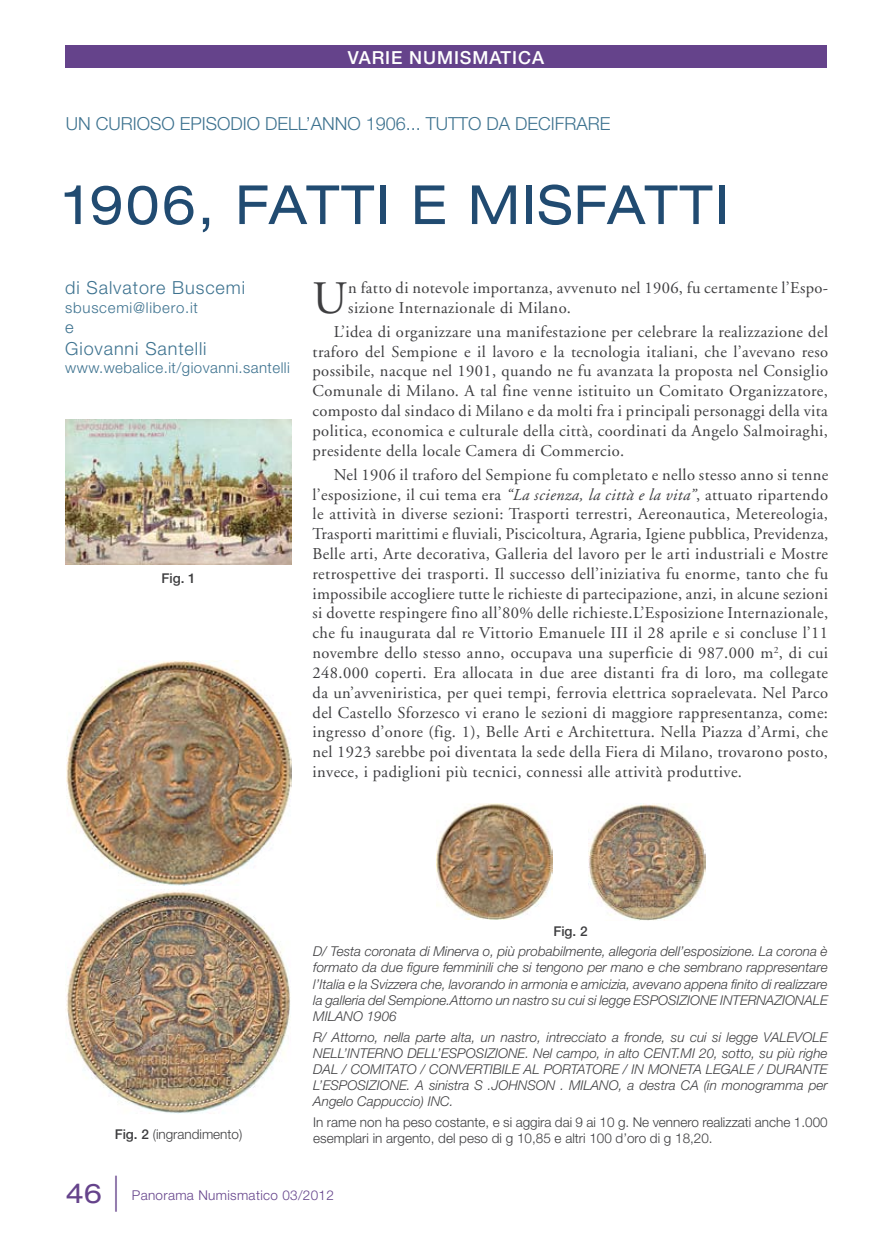
<style>
.page{position:relative;width:893px;height:1234px;background:#fff}
.page>*{position:absolute;margin:0;border:0;box-sizing:border-box;transform-origin:0 0}
.t1{font:expanded 54px "Helvetica Neue";letter-spacing:.04em;color:#214b71;scale:.94 1}
.t2{font:46.35px "Adobe Garamond";color:#3e3e40}
.t3{font:100 36px "Helvetica Neue";color:#65438b}
.t4{font:expanded 27px "Helvetica Neue";color:#65438b}
.t5{font:300 18px "Helvetica Neue";color:#3d728f}
.t6{font:300 18px "Helvetica Neue";letter-spacing:.05em;color:#3d728f}
.t7{font:500 18px "Helvetica Neue";letter-spacing:.05em;color:#fff}
.t8{font:16.5px/19.8px "Adobe Garamond";letter-spacing:.025em;color:#3e3e40;text-align:justify}
.t9{font:300 16.5px "Helvetica Neue";color:#3d728f}
.t10{font:300 15px "Helvetica Neue";letter-spacing:.03em;color:#3d728f}
.t11{font:300 15px "Helvetica Neue";letter-spacing:.05em;color:#3d728f}
.t12{font:italic 300 13.5px/16.2px "Helvetica Neue";color:#3e3e40;text-align:justify}
.t13{font:300 13.5px/16.2px "Helvetica Neue";color:#3e3e40}
.t14{font:300 13.5px "Helvetica Neue";letter-spacing:.025em;color:#65438b}
.t15{font:500 13.5px "Helvetica Neue";color:#3e3e40}
.s1{font-style:italic}
.s2{font-weight:500}
</style>
<div class="page">
<img style="left:66px;top:419px;width:226px;height:145px">
<img style="left:436px;top:803px;width:117px;height:116px">
<img style="left:588px;top:803px;width:118px;height:117px">
<img style="left:67px;top:660px;width:225px;height:225px">
<img style="left:66px;top:890px;width:224px;height:224px">
<div style="left:65px;top:46px;width:762px;height:22px;background:#65438b"></div>
<p class="t7" style="left:348px;top:47px;width:198px">VARIE NUMISMATICA</p>
<p class="t5" style="left:66px;top:113px;width:546px">UN CURIOSO EPISODIO DELL’ANNO 1906... TUTTO DA DECIFRARE</p>
<h1 class="t1" style="left:65px;top:172px;width:707px">1906, FATTI E MISFATTI</h1>
<p class="t6" style="left:65px;top:276px;width:181px">di Salvatore Buscemi</p>
<p class="t11" style="left:65px;top:299px;width:134px">sbuscemi@libero.it</p>
<p class="t9" style="left:65px;top:317px;width:10px">e</p>
<p class="t6" style="left:65px;top:337px;width:143px">Giovanni Santelli</p>
<p class="t10" style="left:65px;top:358px;width:226px">www.webalice.it/giovanni.santelli</p>
<p class="t15" style="left:162px;top:570px;width:36px">Fig. 1</p>
<h2 class="t2" style="left:313px;top:273px;width:36px">U</h2>
<p class="t8" style="left:348px;top:278px;width:481px">n fatto di notevole importanza, avvenuto nel 1906, fu certamente l’Espo&shy;sizione Internazionale di Milano.</p>
<p class="t8" style="left:313px;top:322px;width:517px;text-indent:21px">L’idea di organizzare una manifestazione per celebrare la realizzazione del traforo del Sempione e il lavoro e la tecnologia italiani, che l’avevano reso possibile, nacque nel 1901, quando ne fu avanzata la proposta nel Consiglio Comunale di Milano. A tal fine venne istituito un Comitato Organizzatore, composto dal sindaco di Milano e da molti fra i principali personaggi della vita politica, economica e culturale della città, coordinati da Angelo Salmoiraghi, presidente della locale Camera di Commercio.</p>
<p class="t8" style="left:313px;top:465px;width:517px;text-indent:21px">Nel 1906 il traforo del Sempione fu completato e nello stesso anno si tenne l’esposizione, il cui tema era <span class="s1">“La scienza, la città e la vita”</span>, attuato ripartendo le attività in diverse sezioni: Trasporti terrestri, Aereonautica, Metereologia, Trasporti marittimi e fluviali, Piscicoltura, Agraria, Igiene pubblica, Previdenza, Belle arti, Arte decorativa, Galleria del lavoro per le arti industriali e Mostre retrospettive dei trasporti. Il successo dell’iniziativa fu enorme, tanto che fu impossibile accogliere tutte le richieste di partecipazione, anzi, in alcune sezioni si dovette respingere fino all’80% delle richieste.L’Esposizione Internazionale, che fu inaugurata dal re Vittorio Emanuele III il 28 aprile e si concluse l’11 novembre dello stesso anno, occupava una superficie di 987.000 m<sup>2</sup>, di cui 248.000 coperti. Era allocata in due aree distanti fra di loro, ma collegate da un’avveniristica, per quei tempi, ferrovia elettrica sopraelevata. Nel Parco del Castello Sforzesco vi erano le sezioni di maggiore rappresentanza, come: ingresso d’onore (fig. 1), Belle Arti e Architettura. Nella Piazza d’Armi, che nel 1923 sarebbe poi diventata la sede della Fiera di Milano, trovarono posto, invece, i padiglioni più tecnici, connessi alle attività produttive.</p>
<p class="t13" style="left:115px;top:1125px;width:129px"><span class="s2">Fig. 2</span> (ingrandimento)</p>
<p class="t15" style="left:553px;top:922px;width:36px">Fig. 2</p>
<p class="t12" style="left:313px;top:942px;width:516px">D/ Testa coronata di Minerva o, più probabilmente, allegoria dell’esposizione. La corona è formato da due figure femminili che si tengono per mano e che sembrano rappresentare l’Italia e la Svizzera che, lavorando in armonia e amicizia, avevano appena finito di realizzare la galleria del Sempione.Attorno un nastro su cui si legge ESPOSIZIONE INTERNAZIONALE MILANO 1906</p>
<p class="t12" style="left:313px;top:1028px;width:516px">R/ Attorno, nella parte alta, un nastro, intrecciato a fronde, su cui si legge VALEVOLE NELL’INTERNO DELL’ESPOSIZIONE. Nel campo, in alto CENT.MI 20, sotto, su più righe DAL / COMITATO / CONVERTIBILE AL PORTATORE / IN MONETA LEGALE / DURANTE L’ESPOSIZIONE. A sinistra S .JOHNSON . MILANO, a destra CA (in monogramma per Angelo Cappuccio) INC.</p>
<p class="t13" style="left:313px;top:1113px;width:516px">In rame non ha peso costante, e si aggira dai 9 ai 10 g. Ne vennero realizzati anche 1.000 esemplari in argento, del peso di g 10,85 e altri 100 d’oro di g 18,20.</p>
<h3 class="t4" style="left:66px;top:1176px;width:38px">46</h3>
<h3 class="t3" style="left:112px;top:1170px;width:9px">|</h3>
<p class="t14" style="left:132px;top:1186px;width:204px">Panorama Numismatico 03/2012</p>
</div>
